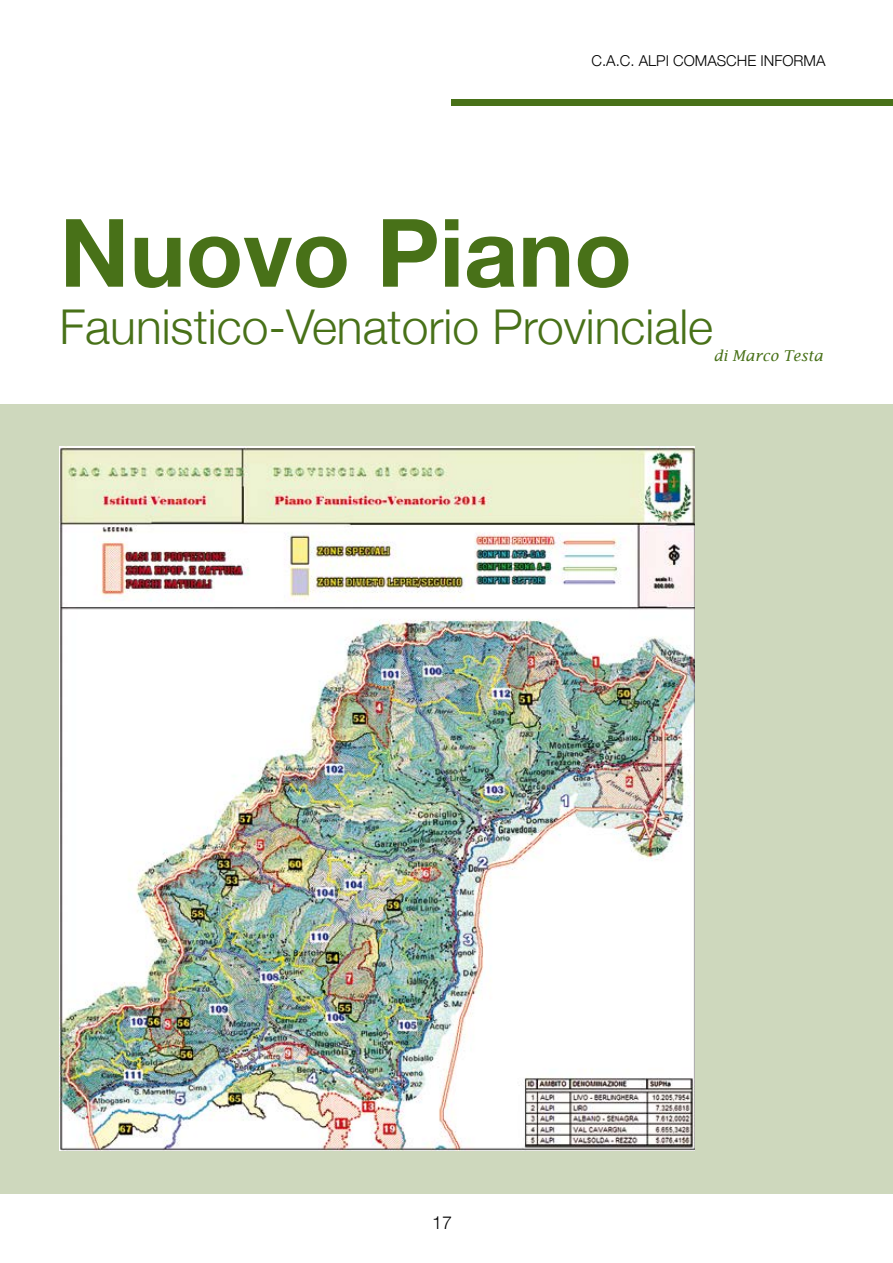
<style>
.page{position:relative;width:893px;height:1263px;background:#fff}
.page>*{position:absolute;margin:0;border:0;box-sizing:border-box;transform-origin:0 0}
.t1{font:700 94.5px "Helvetica Neue";color:#487118}
.t2{font:300 48px "Helvetica Neue";color:#487118}
.t3{font:300 18px "Helvetica Neue";color:#000}
.t4{font:300 15px "Helvetica Neue";color:#000}
.t5{font:italic 15px "Lucida Fax";color:#487118}
</style>
<div class="page">
<div style="left:451px;top:99px;width:442px;height:7px;background:#487118"></div>
<div style="left:1px;top:404px;width:892px;height:789px;background:#ced8bd"></div>
<img style="left:60px;top:447px;width:634px;height:703px">
<p class="t4" style="left:591px;top:48px;width:235px">C.A.C. ALPI COMASCHE INFORMA</p>
<h1 class="t1" style="left:60px;top:179px;width:574px">Nuovo Piano</h1>
<p class="t2" style="left:60px;top:288px;width:655px">Faunistico-Venatorio Provinciale</p>
<p class="t5" style="left:713px;top:347px;width:111px">di Marco Testa</p>
<p class="t3" style="left:432px;top:1208px;width:22px">17</p>
</div>
